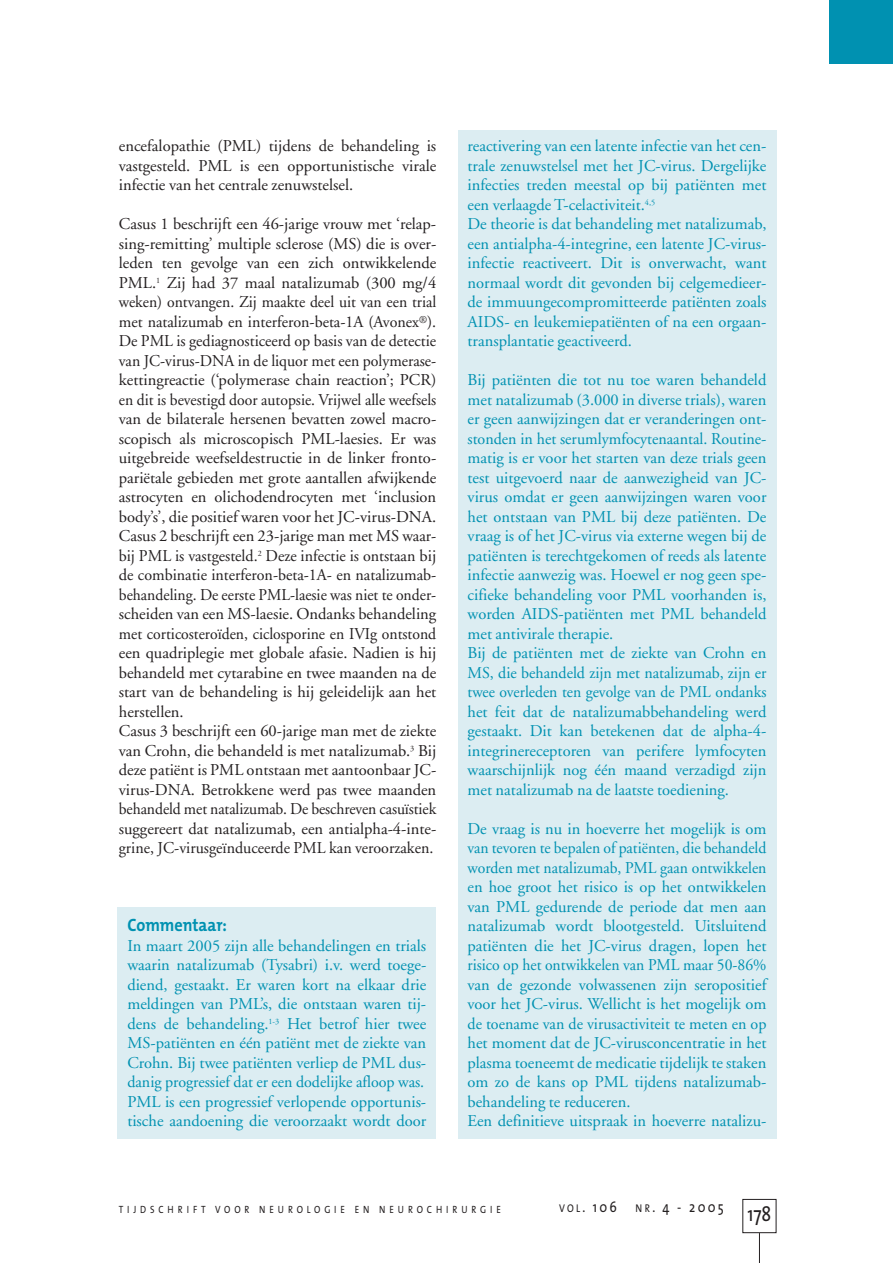
<style>
.page{position:relative;width:893px;height:1263px;background:#fff}
.page>*{position:absolute;margin:0;border:0;box-sizing:border-box;transform-origin:0 0}
.t1{font:21px "The Mix";color:#231f20;scale:.85 1}
.t2{font:700 18px "The Mix";color:#0091b1;scale:.9 1}
.t3{font:16.5px/19.5px "Adobe Garamond";color:#0091b1}
.t4{font:16.5px/19.5px "Adobe Garamond";color:#231f20;text-align:justify}
.t5{font:15px "The Mix";letter-spacing:.185em;color:#231f20;scale:.85 1}
.t6{font:10.5px "The Mix";letter-spacing:.43em;color:#231f20;scale:.85 1}
.s1{font-size:11.25px}
</style>
<div class="page">
<hr style="left:759px;top:1233px;width:1px;height:30px;background:#231f20">
<div style="left:742px;top:1199px;width:34px;height:34px;border:1px solid #231f20"></div>
<div style="left:830px;top:0;width:63px;height:64px;background:#0091b1"></div>
<div style="left:117px;top:907px;width:319px;height:232px;background:#dcedf2"></div>
<div style="left:458px;top:130px;width:318px;height:1009px;background:#dcedf2"></div>
<p class="t4" style="left:119px;top:138px;width:319px">encefalopathie (PML) tijdens de behandeling is vastgesteld. PML is een opportunistische virale infectie van het centrale zenuwstelsel.</p>
<p class="t4" style="left:119px;top:216px;width:319px;text-align:left">Casus 1 beschrijft een 46-jarige vrouw met ‘relap&shy;sing-remitting’ multiple sclerose (MS) die is over&shy;leden ten gevolge van een zich ontwikkelende PML.<sup>1</sup> Zij had 37 maal natalizumab (300 mg/4 weken) ontvangen. Zij maakte deel uit van een trial met natalizumab en interferon-beta-1A (Avonex<sup>®</sup>).<br>De PML is gediagnosticeerd op basis van de detectie van JC-virus-DNA in de liquor met een polymerase&shy;kettingreactie (‘polymerase chain reaction’; PCR) en dit is bevestigd door autopsie. Vrijwel alle weefsels van de bilaterale hersenen bevatten zowel macro&shy;scopisch als microscopisch PML-laesies. Er was uitgebreide weefseldestructie in de linker fronto&shy;pariëtale gebieden met grote aantallen afwijkende astrocyten en olichodendrocyten met ‘inclusion body’s’, die positief waren voor het JC-virus-DNA.<br>Casus 2 beschrijft een 23-jarige man met MS waar&shy;bij PML is vastgesteld.<sup>2</sup> Deze infectie is ontstaan bij de combinatie interferon-beta-1A- en natalizumab&shy;behandeling. De eerste PML-laesie was niet te onder&shy;scheiden van een MS-laesie. Ondanks behandeling met corticosteroïden, ciclosporine en IVIg ontstond een quadriplegie met globale afasie. Nadien is hij behandeld met cytarabine en twee maanden na de start van de behandeling is hij geleidelijk aan het herstellen.<br>Casus 3 beschrijft een 60-jarige man met de ziekte van Crohn, die behandeld is met natalizumab.<sup>3</sup> Bij deze patiënt is PML ontstaan met aantoonbaar JC&shy;virus-DNA. Betrokkene werd pas twee maanden behandeld met natalizumab. De beschreven casuïstiek suggereert dat natalizumab, een antialpha-4-inte&shy;grine, JC-virusgeïnduceerde PML kan veroorzaken.</p>
<p class="t2" style="left:127px;top:919px;width:112px">Commentaar:</p>
<p class="t3" style="left:127px;top:937px;width:300px;text-align:justify">In maart 2005 zijn alle behandelingen en trials waarin natalizumab (Tysabri) i.v. werd toege&shy;diend, gestaakt. Er waren kort na elkaar drie meldingen van PML’s, die ontstaan waren tij&shy;dens de behandeling.<sup>1-3</sup> Het betrof hier twee MS-patiënten en één patiënt met de ziekte van Crohn. Bij twee patiënten verliep de PML dus&shy;danig progressief dat er een dodelijke afloop was.<br>PML is een progressief verlopende opportunis&shy;tische aandoening die veroorzaakt wordt door</p>
<p class="t3" style="left:468px;top:138px;width:300px">reactivering van een latente infectie van het cen&shy;trale zenuwstelsel met het JC-virus. Dergelijke infecties treden meestal op bij patiënten met een verlaagde T-celactiviteit.<sup>4,5<br></sup>De theorie is dat behandeling met natalizumab, een antialpha-4-integrine, een latente JC-virus&shy;infectie reactiveert. Dit is onverwacht, want normaal wordt dit gevonden bij celgemedieer&shy;de immuungecompromitteerde patiënten zoals AIDS- en leukemiepatiënten of na een orgaan&shy;transplantatie geactiveerd.</p>
<p class="t3" style="left:468px;top:372px;width:300px">Bij patiënten die tot nu toe waren behandeld met natalizumab (3.000 in diverse trials), waren er geen aanwijzingen dat er veranderingen ont&shy;stonden in het serumlymfocytenaantal. Routine&shy;matig is er voor het starten van deze trials geen test uitgevoerd naar de aanwezigheid van JC&shy;virus omdat er geen aanwijzingen waren voor het ontstaan van PML bij deze patiënten. De vraag is of het JC-virus via externe wegen bij de patiënten is terechtgekomen of reeds als latente infectie aanwezig was. Hoewel er nog geen spe&shy;cifieke behandeling voor PML voorhanden is, worden AIDS-patiënten met PML behandeld met antivirale therapie.<br>Bij de patiënten met de ziekte van Crohn en MS, die behandeld zijn met natalizumab, zijn er twee overleden ten gevolge van de PML ondanks het feit dat de natalizumabbehandeling werd gestaakt. Dit kan betekenen dat de alpha-4- integrinereceptoren van perifere lymfocyten waarschijnlijk nog één maand verzadigd zijn met natalizumab na de laatste toediening.</p>
<p class="t3" style="left:468px;top:820px;width:300px">De vraag is nu in hoeverre het mogelijk is om van tevoren te bepalen of patiënten, die behandeld worden met natalizumab, PML gaan ontwikkelen en hoe groot het risico is op het ontwikkelen van PML gedurende de periode dat men aan natalizumab wordt blootgesteld. Uitsluitend patiënten die het JC-virus dragen, lopen het risico op het ontwikkelen van PML maar 50-86% van de gezonde volwassenen zijn seropositief voor het JC-virus. Wellicht is het mogelijk om de toename van de virusactiviteit te meten en op het moment dat de JC-virusconcentratie in het plasma toeneemt de medicatie tijdelijk te staken om zo de kans op PML tijdens natalizumab&shy;behandeling te reduceren.<br>Een definitieve uitspraak in hoeverre natalizu-</p>
<p class="t6" style="left:119px;top:1205px;width:451px">TIJDSCHRIFT VOOR NEUROLOGIE EN NEUROCHIRURGIE</p>
<p class="t5" style="left:559px;top:1201px;width:195px"><span class="s1">VOL</span>. 106 <span class="s1">NR</span>. 4 - 2005</p>
<p class="t1" style="left:747px;top:1206px;width:30px">178</p>
</div>
